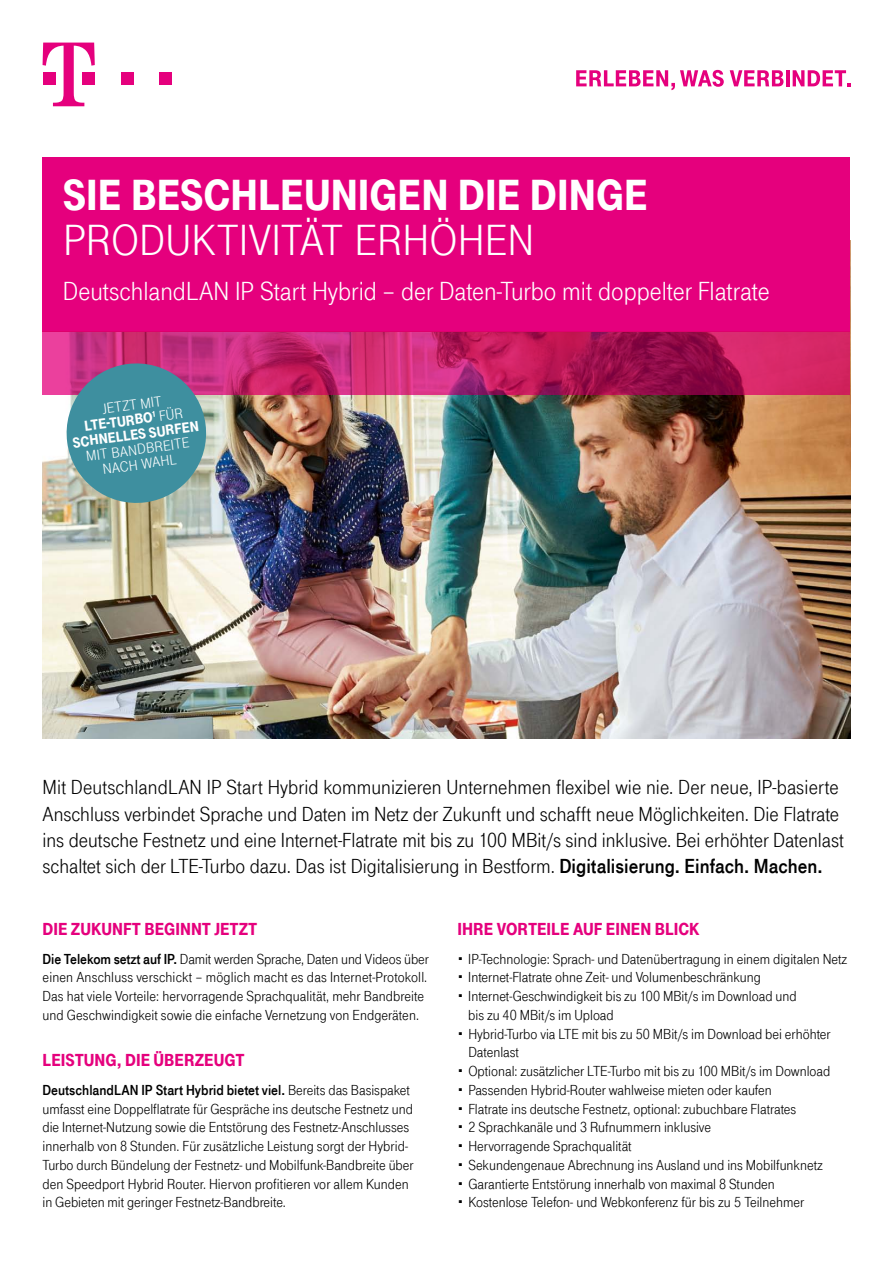
<style>
.page{position:relative;width:893px;height:1263px;background:#fff}
.page>*{position:absolute;margin:0;border:0;box-sizing:border-box;transform-origin:0 0}
.t1{font:900 45px "Tele Grotesk Headline";color:#fff}
.t2{font:45px "Tele Grotesk Headline";color:#fff}
.t3{font:27px "Tele Grotesk Norm";color:#fff}
.t4{font:21px/26.2px "Tele Grotesk Norm";color:#000}
.t5{font:900 18px "Tele Grotesk Headline";color:#e5007d}
.t6{font:15px/18.8px "Tele Grotesk Norm";color:#000}
.t7{font:15px "Tele Grotesk Fett";color:#000}
.t8{font:15px/14.9px "Tele Grotesk Headline";color:#fff;text-align:center}
.t9{font:900 15px "Tele Grotesk Headline";color:#fff}
.s1{font-weight:900}
.s2{font-family:"Tele Grotesk Fett"}
.s3{font-family:"Tele Grotesk Norm"}
</style>
<div class="page">
<img style="left:43px;top:395px;width:807px;height:343px">
<div style="left:121px;top:72px;width:12px;height:13px;background:#e5007d"></div>
<div style="left:159px;top:72px;width:13px;height:13px;background:#e5007d"></div>
<svg style="left:43px;top:43px;width:52px;height:63px"></svg>
<svg style="left:576px;top:70px;width:148px;height:20px"></svg>
<svg style="left:730px;top:70px;width:53px;height:16px"></svg>
<hr style="left:786px;top:70px;width:3px;height:16px;background:#e5007d">
<svg style="left:793px;top:70px;width:57px;height:16px"></svg>
<div style="left:43px;top:157px;width:807px;height:174px;background:#e5007d"></div>
<svg style="left:43px;top:331px;width:807px;height:64px;background:#bf2166"></svg>
<svg style="left:62px;top:359px;width:149px;height:148px;background:#688d9f"></svg>
<h1 class="t1" style="left:63px;top:170px;width:220px">SIE BESCHLEUNIGEN</h1>
<h1 class="t1" style="left:458px;top:170px;width:96px">DIE DINGE</h1>
<h1 class="t2" style="left:63px;top:216px;width:473px">PRODUKTIVITÄT ERHÖHEN</h1>
<h2 class="t3" style="left:63px;top:277px;width:708px">DeutschlandLAN IP Start Hybrid – der Daten-Turbo mit doppelter Flatrate</h2>
<p class="t8" style="left:82px;top:404px;width:107px;rotate:-8deg">JETZT MIT<br><span class="s1">LTE-TURB O</span> FÜR</p>
<p class="t9" style="left:72px;top:435px;width:43px;rotate:-8deg">SCHNELLES</p>
<p class="t9" style="left:148px;top:424px;width:16px;rotate:-8deg">SURFEN</p>
<p class="t8" style="left:85px;top:449px;width:105px;rotate:-8deg">MIT BANDBREITE<br>NACH WAHL</p>
<p class="t4" style="left:43px;top:775px;width:803px">Mit DeutschlandLAN IP Start Hybrid kommunizieren Unternehmen flexibel wie nie. Der neue, IP-basierte Anschluss verbindet Sprache und Daten im Netz der Zukunft und schafft neue Möglichkeiten. Die Flatrate ins deutsche Festnetz und eine Internet-Flatrate mit bis zu 100 MBit/s sind inklusive. Bei erhöhter Datenlast schaltet sich der LTE-Turbo dazu. Das ist Digitalisierung in Bestform. <span class="s2">Digitalisierung. Einfach. Machen.</span></p>
<p class="t5" style="left:43px;top:919px;width:216px">DIE ZUKUNFT BEGINNT JETZT</p>
<p class="t6" style="left:43px;top:949px;width:388px"><span class="s2">Die Telekom setzt auf IP.</span> Damit werden Sprache, Daten und Videos über einen Anschluss verschickt – möglich macht es das Internet-Protokoll.<br>Das hat viele Vorteile: hervorragende Sprachqualität, mehr Bandbreite und Geschwindigkeit sowie die einfache Vernetzung von Endgeräten.</p>
<p class="t5" style="left:43px;top:1050px;width:204px">LEISTUNG, DIE ÜBERZEUGT</p>
<p class="t7" style="left:43px;top:1081px;width:369px">DeutschlandLAN IP Start Hybrid bietet viel. <span class="s3">Bereits das Basispaket</span></p>
<p class="t6" style="left:43px;top:1099px;width:373px">umfasst eine Doppelflatrate für Gespräche ins deutsche Festnetz und die Internet-Nutzung sowie die Entstörung des Festnetz-Anschlusses innerhalb von 8 Stunden. Für zusätzliche Leistung sorgt der Hybrid-Turbo durch Bündelung der Festnetz- und Mobilfunk-Bandbreite über den Speedport Hybrid Router. Hiervon profitieren vor allem Kunden in Gebieten mit geringer Festnetz-Bandbreite.</p>
<p class="t5" style="left:458px;top:919px;width:70px">IHRE VORTEILE</p>
<p class="t5" style="left:573px;top:919px;width:43px">AUF EINEN</p>
<p class="t5" style="left:655px;top:919px;width:45px">BLICK</p>
<p class="t6" style="left:468px;top:949px;width:380px">IP-Technologie: Sprach- und Datenübertragung in einem digitalen Netz Internet-Flatrate ohne Zeit- und Volumenbeschränkung Internet-Geschwindigkeit bis zu 100 MBit/s im Download und<br>bis zu 40 MBit/s im Upload<br>Hybrid-Turbo via LTE mit bis zu 50 MBit/s im Download bei erhöhter Datenlast<br>Optional: zusätzlicher LTE-Turbo mit bis zu 100 MBit/s im Download Passenden Hybrid-Router wahlweise mieten oder kaufen<br>Flatrate ins deutsche Festnetz, optional: zubuchbare Flatrates<br>2 Sprachkanäle und 3 Rufnummern inklusive<br>Hervorragende Sprachqualität<br>Sekundengenaue Abrechnung ins Ausland und ins Mobilfunknetz Garantierte Entstörung innerhalb von maximal 8 Stunden<br>Kostenlose Telefon- und Webkonferenz für bis zu 5 Teilnehmer</p>
</div>
